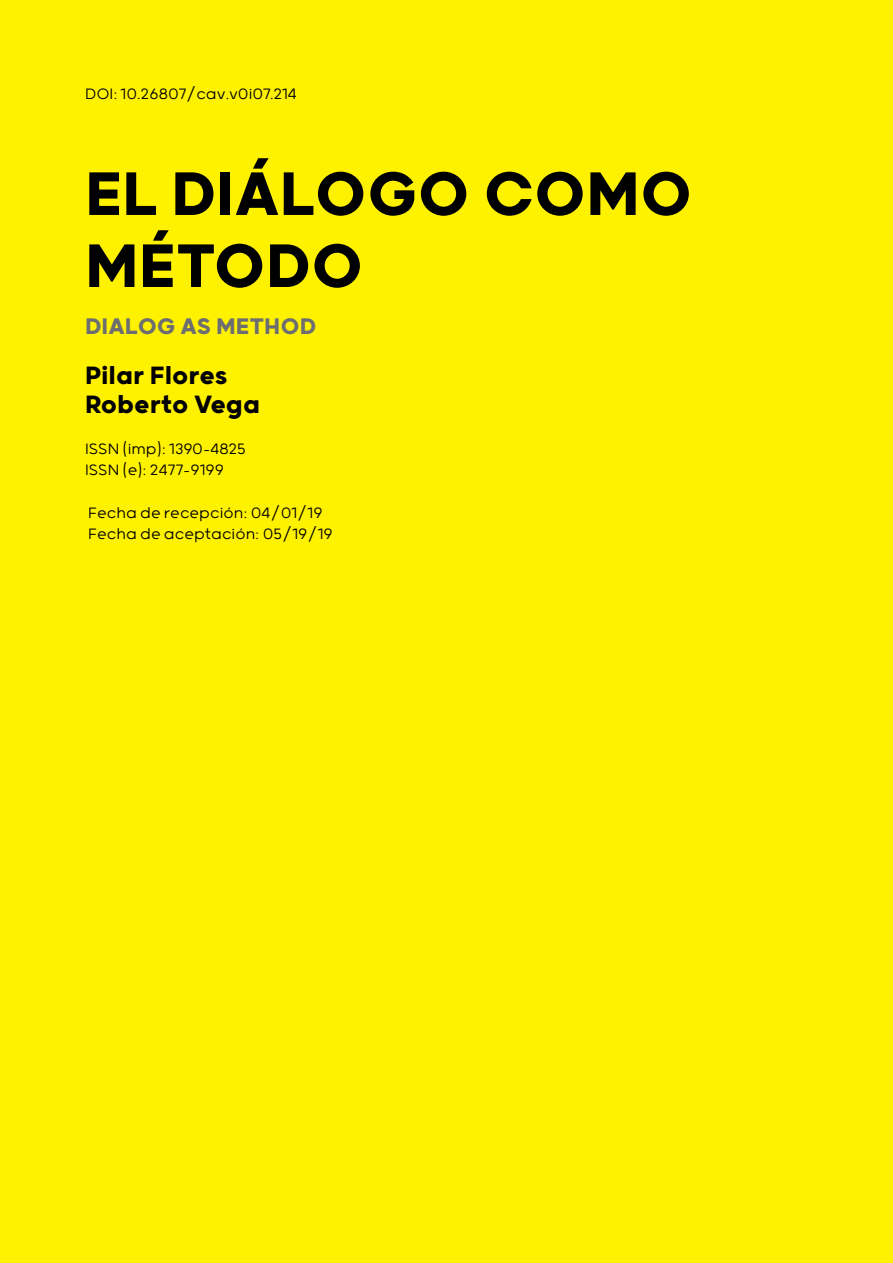
<style>
.page{position:relative;width:893px;height:1263px;background:#fff200}
.page>*{position:absolute;margin:0;border:0;box-sizing:border-box;transform-origin:0 0}
.t1{font:700 73.5px/72px "Grold";color:#000}
.t2{font:700 30px/28.5px "Grold";color:#000}
.t3{font:700 27px "Grold";color:#6d6e71}
.t4{font:300 18px/21px "Grold";color:#000}
</style>
<div class="page">
<p class="t4" style="left:85px;top:82px;width:213px">DOI: 10.26807/cav.v0i07.214</p>
<h1 class="t1" style="left:85px;top:154px;width:609px">EL DIÁLOGO COMO<br>MÉTODO</h1>
<h3 class="t3" style="left:85px;top:311px;width:233px">DIALOG AS METHOD</h3>
<h2 class="t2" style="left:85px;top:360px;width:177px">Pilar Flores<br>Roberto Vega</h2>
<p class="t4" style="left:85px;top:438px;width:162px">ISSN (imp): 1390-4825<br>ISSN (e): 2477-9199</p>
<p class="t4" style="left:88px;top:501px;width:246px">Fecha de recepción: 04/01/19<br>Fecha de aceptación: 05/19/19</p>
</div>
